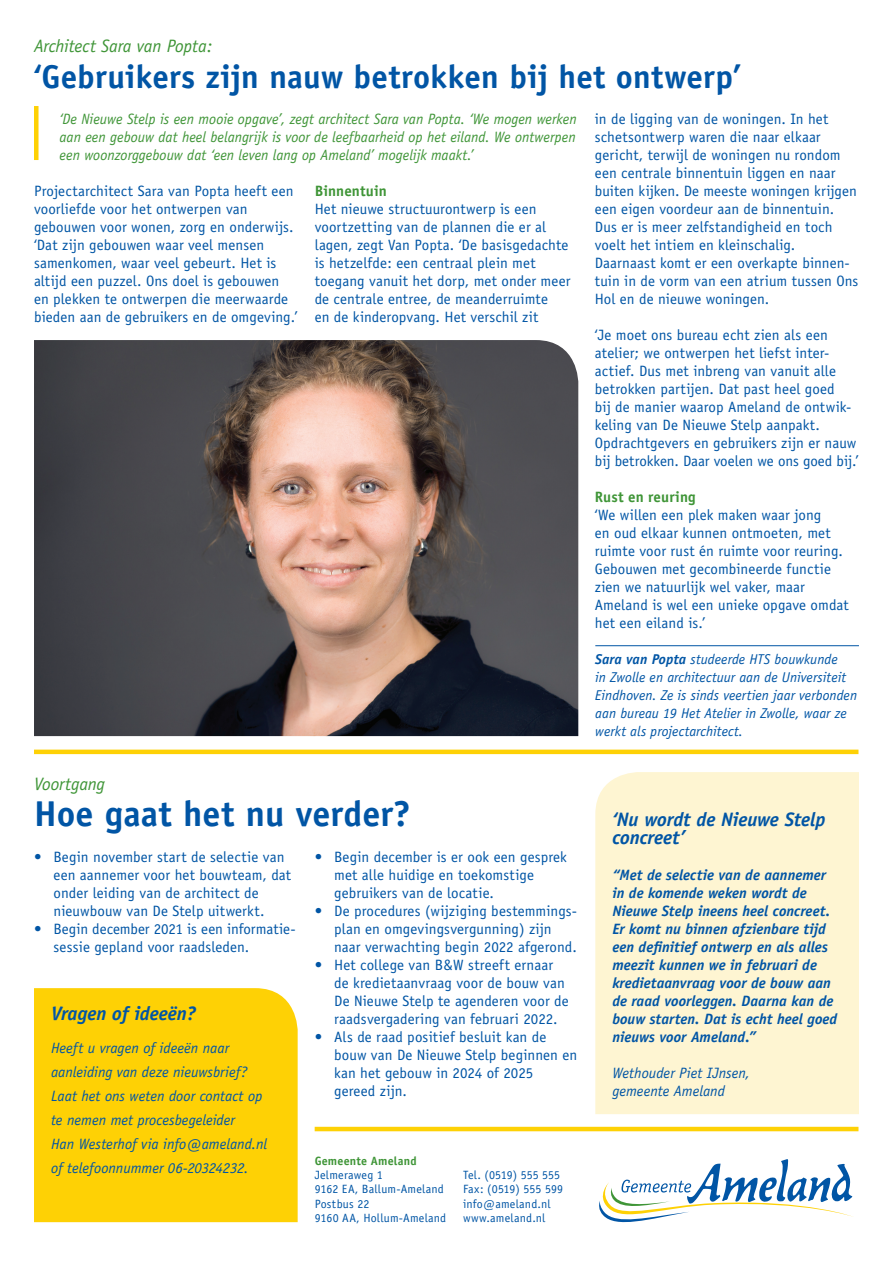
<style>
.page{position:relative;width:893px;height:1263px;background:#fff}
.page>*{position:absolute;margin:0;border:0;box-sizing:border-box;transform-origin:0 0}
.t1{font:700 36px "Officina Sans";letter-spacing:.005em;color:#0155a5}
.t2{font:700 33px "Officina Sans";letter-spacing:.005em;color:#0155a5}
.t3{font:italic 700 19.5px/18px "Officina Sans";letter-spacing:-.01em;color:#0155a5}
.t4{font:italic 18px "Officina Sans";letter-spacing:-.01em;color:#3f9537}
.t5{font:15px/18px "Officina Sans";letter-spacing:.005em;color:#0155a5}
.t6{font:italic 700 15px/18px "Officina Sans";color:#0155a5}
.t7{font:italic 15px/18px "Officina Sans";color:#3f9537;text-align:justify}
.t8{font:italic 15px/24px "Officina Sans";color:#0155a5}
.t9{font:700 15px "Officina Sans";letter-spacing:.005em;color:#3f9537}
.t10{font:italic 14.25px/18px "Officina Sans";letter-spacing:.005em;color:#0155a5}
.t11{font:12px/14.4px "Officina Sans";letter-spacing:.015em;color:#0155a5}
.t12{font:700 12px "Officina Sans";letter-spacing:.015em;color:#3f9537}
.s1{font-weight:700}
</style>
<div class="page">
<svg style="left:595px;top:772px;width:264px;height:342px;background:#fef5d3"></svg>
<svg style="left:599px;top:1159px;width:254px;height:64px"></svg>
<hr style="left:315px;top:1127px;width:543px;height:4px;background:#fed105">
<hr style="left:34px;top:750px;width:824px;height:4px;background:#fed105">
<div style="left:34px;top:988px;width:264px;height:234px;background:#fed105"></div>
<div style="left:34px;top:106px;width:5px;height:54px;background:#fed105"></div>
<img style="left:34px;top:340px;width:544px;height:396px">
<hr style="left:595px;top:645px;width:264px;height:1px;background:#0155a5">
<p class="t4" style="left:34px;top:35px;width:180px">Architect Sara van Popta:</p>
<h2 class="t2" style="left:34px;top:56px;width:708px">‘Gebruikers zijn nauw betrokken bij het ontwerp’</h2>
<p class="t5" style="left:595px;top:110px;width:265px">in de ligging van de woningen. In het schetsontwerp waren die naar elkaar gericht, terwijl de woningen nu rondom een centrale binnentuin liggen en naar buiten kijken. De meeste woningen krijgen een eigen voordeur aan de binnentuin.<br>Dus er is meer zelfstandigheid en toch voelt het intiem en kleinschalig.<br>Daarnaast komt er een overkapte binnen&shy;tuin in de vorm van een atrium tussen Ons Hol en de nieuwe woningen.</p>
<p class="t5" style="left:595px;top:326px;width:265px">‘Je moet ons bureau echt zien als een atelier; we ontwerpen het liefst inter&shy;actief. Dus met inbreng van vanuit alle betrokken partijen. Dat past heel goed<br>bij de manier waarop Ameland de ontwik&shy;keling van De Nieuwe Stelp aanpakt.<br>Opdrachtgevers en gebruikers zijn er nauw bij betrokken. Daar voelen we ons goed bij.’</p>
<p class="t9" style="left:595px;top:488px;width:102px">Rust en reuring</p>
<p class="t5" style="left:595px;top:506px;width:256px">‘We willen een plek maken waar jong<br>en oud elkaar kunnen ontmoeten, met ruimte voor rust én ruimte voor reuring.<br>Gebouwen met gecombineerde functie zien we natuurlijk wel vaker, maar Ameland is wel een unieke opgave omdat het een eiland is.’</p>
<p class="t10" style="left:595px;top:650px;width:263px"><span class="s1">Sara van Popta</span> studeerde HTS bouwkunde<br>in Zwolle en architectuur aan de Universiteit Eindhoven. Ze is sinds veertien jaar verbonden aan bureau 19 Het Atelier in Zwolle, waar ze werkt als projectarchitect.</p>
<p class="t7" style="left:60px;top:110px;width:519px">‘De Nieuwe Stelp is een mooie opgave’, zegt architect Sara van Popta. ‘We mogen werken aan een gebouw dat heel belangrijk is voor de leefbaarheid op het eiland. We ontwerpen een woonzorggebouw dat ‘een leven lang op Ameland’ mogelijk maakt.’</p>
<p class="t5" style="left:34px;top:182px;width:265px">Projectarchitect Sara van Popta heeft een voorliefde voor het ontwerpen van gebouwen voor wonen, zorg en onderwijs. ‘Dat zijn gebouwen waar veel mensen samenkomen, waar veel gebeurt. Het is altijd een puzzel. Ons doel is gebouwen en plekken te ontwerpen die meerwaarde bieden aan de gebruikers en de omgeving.’</p>
<p class="t9" style="left:315px;top:182px;width:74px">Binnentuin</p>
<p class="t5" style="left:315px;top:200px;width:257px">Het nieuwe structuurontwerp is een voortzetting van de plannen die er al lagen, zegt Van Popta. ‘De basisgedachte is hetzelfde: een centraal plein met toegang vanuit het dorp, met onder meer de centrale entree, de meanderruimte<br>en de kinderopvang. Het verschil zit</p>
<p class="t4" style="left:34px;top:774px;width:72px">Voortgang</p>
<h1 class="t1" style="left:34px;top:791px;width:378px">Hoe gaat het nu verder?</h1>
<p class="t5" style="left:54px;top:848px;width:239px;text-indent:-20px">• Begin november start de selectie van een aannemer voor het bouwteam, dat onder leiding van de architect de nieuwbouw van De Stelp uitwerkt.</p>
<p class="t5" style="left:54px;top:920px;width:244px;text-indent:-20px">• Begin december 2021 is een informatie&shy;sessie gepland voor raadsleden.</p>
<p class="t5" style="left:334px;top:848px;width:234px;text-indent:-20px">• Begin december is er ook een gesprek met alle huidige en toekomstige gebruikers van de locatie.</p>
<p class="t5" style="left:334px;top:902px;width:244px;text-indent:-20px">• De procedures (wijziging bestemmings&shy;plan en omgevingsvergunning) zijn naar verwachting begin 2022 afgerond.</p>
<p class="t5" style="left:334px;top:956px;width:236px;text-indent:-20px">• Het college van B&amp;W streeft ernaar de kredietaanvraag voor de bouw van De Nieuwe Stelp te agenderen voor de raadsvergadering van februari 2022.</p>
<p class="t5" style="left:334px;top:1028px;width:245px;text-indent:-20px">• Als de raad positief besluit kan de bouw van De Nieuwe Stelp beginnen en kan het gebouw in 2024 of 2025 gereed zijn.</p>
<h3 class="t3" style="left:51px;top:1005px;width:146px">Vragen of ideeën?</h3>
<p class="t8" style="left:51px;top:1036px;width:218px">Heeft u vragen of ideeën naar aanleiding van deze nieuwsbrief?<br>Laat het ons weten door contact op te nemen met procesbegeleider<br>Han Westerhof via info@ameland.nl of telefoonnummer 06-20324232.</p>
<p class="t12" style="left:315px;top:1153px;width:103px">Gemeente Ameland</p>
<p class="t11" style="left:315px;top:1168px;width:133px">Jelmeraweg 1<br>9162 EA, Ballum-Ameland<br>Postbus 22<br>9160 AA, Hollum-Ameland</p>
<p class="t11" style="left:463px;top:1168px;width:102px">Tel. (0519) 555 555<br>Fax: (0519) 555 599 info@ameland.nl www.ameland.nl</p>
<h3 class="t3" style="left:612px;top:810px;width:215px">‘Nu wordt de Nieuwe Stelp concreet’</h3>
<p class="t6" style="left:612px;top:866px;width:227px">“Met de selectie van de aannemer in de komende weken wordt de<br>Nieuwe Stelp ineens heel concreet.<br>Er komt nu binnen afzienbare tijd een definitief ontwerp en als alles meezit kunnen we in februari de kredietaanvraag voor de bouw aan de raad voorleggen. Daarna kan de bouw starten. Dat is echt heel goed nieuws voor Ameland.”</p>
<p class="t8" style="left:612px;top:1064px;width:139px;line-height:18px">Wethouder Piet IJnsen, gemeente Ameland</p>
</div>
